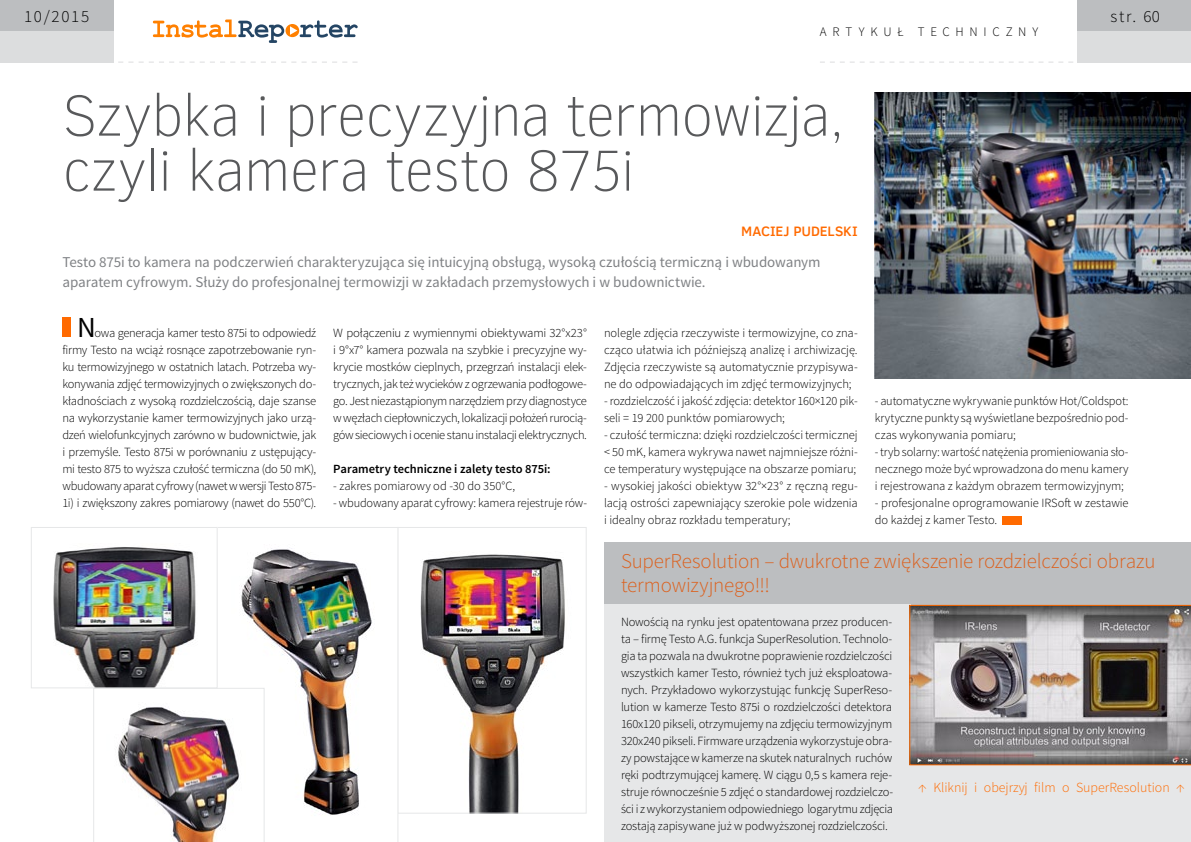
<style>
.page{position:relative;width:1191px;height:842px;background:#fff}
.page>*{position:absolute;margin:0;border:0;box-sizing:border-box;transform-origin:0 0}
.t1{font:100 59px/55px "Clear Sans";letter-spacing:-.02em;color:#58595b}
.t2{font:29px "Source Sans Pro";color:#000}
.t3{font:300 21px/24px "Source Sans Pro";letter-spacing:-.01em;color:#dc611e}
.t4{font:300 17px "Source Sans Pro";letter-spacing:.1em;color:#000}
.t5{font:15px/20px "Source Sans Pro";letter-spacing:-.005em;color:#808285}
.t6{font:500 14px "Clear Sans";letter-spacing:-.005em;color:#ff6a00}
.t7{font:300 13.9px "Source Sans Pro";color:#ff6a00}
.t8{font:300 13px "Source Sans Pro";letter-spacing:.44em;color:#000}
.t9{font:300 12.5px/17px "Source Sans Pro";letter-spacing:-.01em;color:#000;text-align:justify}
.t10{font:600 12.5px "Source Sans Pro";letter-spacing:-.005em;color:#000}
</style>
<div class="page">
<div style="left:1077px;top:0;width:114px;height:31px;background:#bcbec0"></div>
<div style="left:1077px;top:31px;width:114px;height:31px;background:#dcddde"></div>
<svg style="left:153px;top:20px;width:204px;height:23px"></svg>
<div style="left:0;top:0;width:113px;height:31px;background:#bcbec0"></div>
<div style="left:0;top:31px;width:113px;height:31px;background:#dcddde"></div>
<svg style="left:108px;top:62px;width:249px;height:1px"></svg>
<svg style="left:820px;top:62px;width:263px;height:1px"></svg>
<div style="left:822px;top:605px;width:369px;height:237px;background:#e6e7e8"></div>
<div style="left:604px;top:543px;width:587px;height:62px;background:#bcbec0"></div>
<div style="left:604px;top:605px;width:306px;height:237px;background:#e6e7e8"></div>
<img style="left:874px;top:93px;width:317px;height:285px">
<div style="left:1002px;top:516px;width:19px;height:8px;background:#ff6a00"></div>
<div style="left:63px;top:317px;width:8px;height:20px;background:#ff6a00"></div>
<img style="left:420px;top:554px;width:145px;height:257px">
<div style="left:397px;top:527px;width:189px;height:286px;border:1px solid #e6e7e8"></div>
<img style="left:217px;top:527px;width:181px;height:315px">
<img style="left:94px;top:688px;width:170px;height:154px">
<img style="left:53px;top:547px;width:143px;height:139px">
<div style="left:31px;top:527px;width:186px;height:161px;border:1px solid #e6e7e8"></div>
<img style="left:909px;top:605px;width:282px;height:160px">
<h3 class="t4" style="left:24px;top:6px;width:67px">10/2015</h3>
<h3 class="t4" style="left:1110px;top:6px;width:51px">str. 60</h3>
<p class="t8" style="left:820px;top:24px;width:220px">artykuł techniczny</p>
<h1 class="t1" style="left:62px;top:88px;width:783px">Szybka i precyzyjna termowizja, czyli kamera testo 875i</h1>
<p class="t6" style="left:741px;top:222px;width:118px">MACIEJ PUDELSKI</p>
<p class="t5" style="left:62px;top:253px;width:759px">Testo 875i to kamera na podczerwień charakteryzująca się intuicyjną obsługą, wysoką czułością termiczną i wbudowanym aparatem cyfrowym. Służy do profesjonalnej termowizji w zakładach przemysłowych i w budownictwie.</p>
<h2 class="t2" style="left:77px;top:310px;width:20px">N</h2>
<p class="t9" style="left:63px;top:325px;width:255px;text-indent:32px">owa generacja kamer testo 875i to odpowiedź firmy Testo na wciąż rosnące zapotrzebowanie ryn&shy;ku termowizyjnego w ostatnich latach. Potrzeba wy&shy;konywania zdjęć termowizyjnych o zwiększonych do&shy;kładnościach z wysoką rozdzielczością, daje szanse na wykorzystanie kamer termowizyjnych jako urzą&shy;dzeń wielofunkcyjnych zarówno w budownictwie, jak i przemyśle. Testo 875i w porównaniu z ustępujący&shy;mi testo 875 to wyższa czułość termiczna (do 50 mK), wbudowany aparat cyfrowy (nawet w wersji Testo 875- 1i) i zwiększony zakres pomiarowy (nawet do 550°C).</p>
<p class="t9" style="left:333px;top:325px;width:255px">W połączeniu z wymiennymi obiektywami 32°x23° i 9°x7° kamera pozwala na szybkie i precyzyjne wy&shy;krycie mostków cieplnych, przegrzań instalacji elek&shy;trycznych, jak też wycieków z ogrzewania podłogowe&shy;go. Jest niezastąpionym narzędziem przy diagnostyce w węzłach ciepłowniczych, lokalizacji położeń rurocią&shy;gów sieciowych i ocenie stanu instalacji elektrycznych.</p>
<p class="t10" style="left:333px;top:461px;width:219px">Parametry techniczne i zalety testo 875i:</p>
<p class="t9" style="left:333px;top:478px;width:183px">- zakres pomiarowy od -30 do 350°C,</p>
<p class="t9" style="left:333px;top:495px;width:255px">- wbudowany aparat cyfrowy: kamera rejestruje rów-</p>
<p class="t9" style="left:604px;top:325px;width:255px">nolegle zdjęcia rzeczywiste i termowizyjne, co zna&shy;cząco ułatwia ich późniejszą analizę i archiwizację.<br>Zdjęcia rzeczywiste są automatycznie przypisywa&shy;ne do odpowiadających im zdjęć termowizyjnych;</p>
<p class="t9" style="left:604px;top:393px;width:255px">- rozdzielczość i jakość zdjęcia: detektor 160×120 pik&shy;seli = 19 200 punktów pomiarowych;</p>
<p class="t9" style="left:604px;top:427px;width:255px">- czułość termiczna: dzięki rozdzielczości termicznej &lt; 50 mK, kamera wykrywa nawet najmniejsze różni&shy;ce temperatury występujące na obszarze pomiaru;</p>
<p class="t9" style="left:604px;top:478px;width:255px">- wysokiej jakości obiektyw 32°×23° z ręczną regu&shy;lacją ostrości zapewniający szerokie pole widzenia i idealny obraz rozkładu temperatury;</p>
<p class="t9" style="left:874px;top:393px;width:255px">- automatyczne wykrywanie punktów Hot/Coldspot: krytyczne punkty są wyświetlane bezpośrednio pod&shy;czas wykonywania pomiaru;</p>
<p class="t9" style="left:874px;top:444px;width:255px">- tryb solarny: wartość natężenia promieniowania sło&shy;necznego może być wprowadzona do menu kamery i rejestrowana z każdym obrazem termowizyjnym;</p>
<p class="t9" style="left:874px;top:495px;width:255px">- profesjonalne oprogramowanie IRSoft w zestawie do każdej z kamer Testo.</p>
<h3 class="t3" style="left:621px;top:549px;width:536px">SuperResolution – dwukrotne zwiększenie rozdzielczości obrazu termowizyjnego!!!</h3>
<p class="t9" style="left:621px;top:613px;width:274px">Nowością na rynku jest opatentowana przez producen&shy;ta – firmę Testo A.G. funkcja SuperResolution. Technolo&shy;gia ta pozwala na dwukrotne poprawienie rozdzielczości wszystkich kamer Testo, również tych już eksploatowa&shy;nych. Przykładowo wykorzystując funkcję SuperReso&shy;lution w kamerze Testo 875i o rozdzielczości detektora 160x120 pikseli, otrzymujemy na zdjęciu termowizyjnym 320x240 pikseli. Firmware urządzenia wykorzystuje obra&shy;zy powstające w kamerze na skutek naturalnych ruchów ręki podtrzymującej kamerę. W ciągu 0,5 s kamera reje&shy;struje równocześnie 5 zdjęć o standardowej rozdzielczo&shy;ści i z wykorzystaniem odpowiedniego logarytmu zdjęcia zostają zapisywane już w podwyższonej rozdzielczości.</p>
<p class="t7" style="left:918px;top:779px;width:268px">↑ Kliknij i obejrzyj film o SuperResolution ↑</p>
</div>
